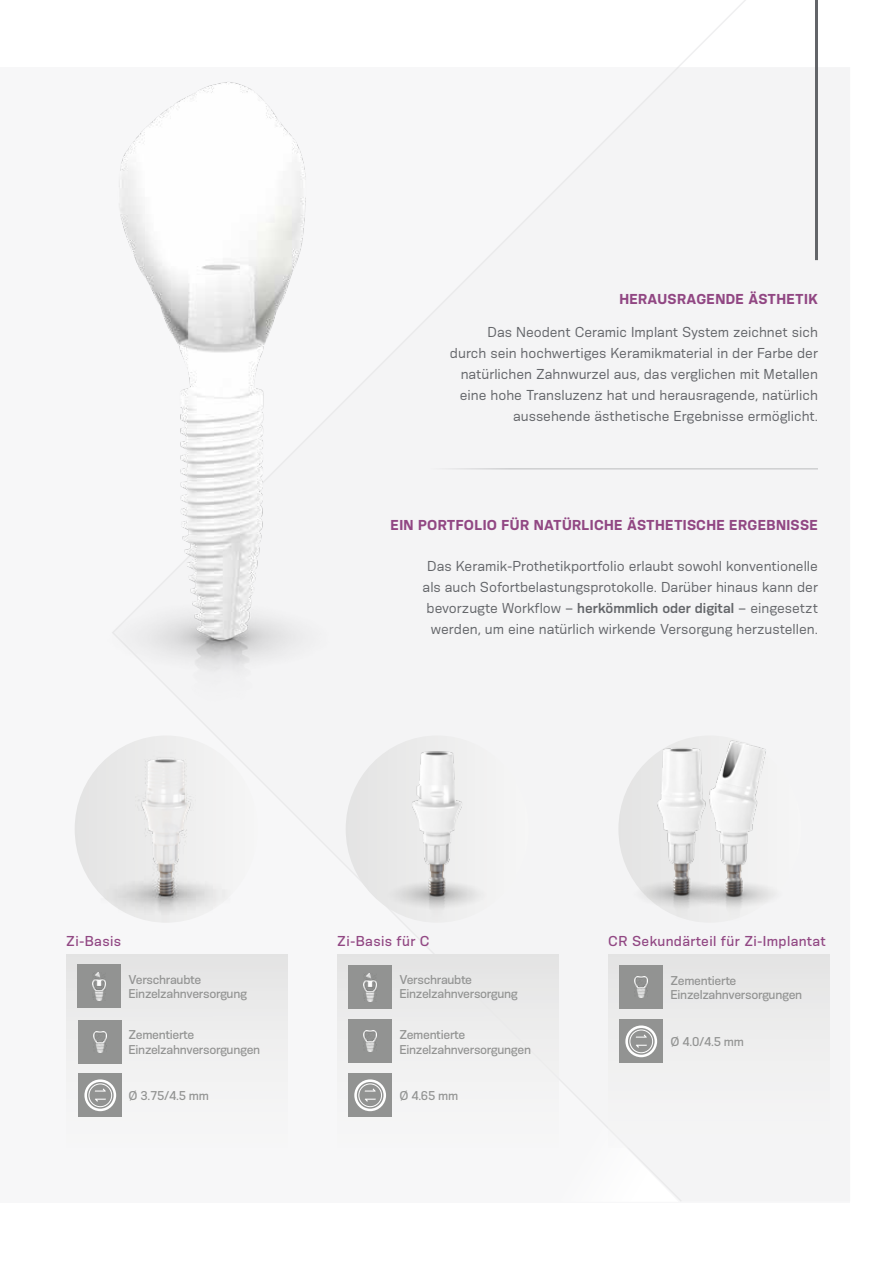
<style>
.page{position:relative;width:893px;height:1263px;background:#fff}
.page>*{position:absolute;margin:0;border:0;box-sizing:border-box;transform-origin:0 0}
.t1{font:13.5px/21px "Konsens";color:#636569;text-align:right}
.t2{font:700 13.5px "Konsens";letter-spacing:.025em;color:#914783}
.t3{font:500 13.5px "Konsens";letter-spacing:.025em;color:#914783}
.t4{font:500 12px/14.4px "Konsens";letter-spacing:-.025em;color:#929392}
.s1{font-weight:600}
</style>
<div class="page">
<div style="left:0;top:67px;width:850px;height:1135px;background:#f7f7f8"></div>
<hr style="left:815px;top:0;width:3px;height:260px;background:#636569">
<img style="left:112px;top:82px;width:476px;height:704px">
<hr style="left:428px;top:468px;width:390px;height:1px;background:#636569">
<svg style="left:347px;top:737px;width:181px;height:138px"></svg>
<img style="left:355px;top:735px;width:165px;height:188px">
<svg style="left:76px;top:737px;width:181px;height:132px"></svg>
<img style="left:84px;top:735px;width:165px;height:188px">
<img style="left:762px;top:748px;width:14px;height:156px">
<img style="left:618px;top:736px;width:144px;height:186px">
<div style="left:66px;top:954px;width:221px;height:193px;background:#f0f0f0"></div>
<div style="left:608px;top:954px;width:221px;height:193px;background:#efefef"></div>
<div style="left:78px;top:1073px;width:44px;height:44px;background:#929392"></div>
<div style="left:84px;top:1079px;width:32px;height:32px;border:3px solid #fff;border-radius:50%"></div>
<div style="left:89px;top:1084px;width:23px;height:23px;border:1px solid #fff;border-radius:50%"></div>
<svg style="left:95px;top:1099px;width:11px;height:3px"></svg>
<svg style="left:95px;top:1088px;width:11px;height:3px"></svg>
<div style="left:77px;top:964px;width:43px;height:44px;background:#929392"></div>
<img style="left:92px;top:972px;width:13px;height:28px">
<div style="left:78px;top:1020px;width:44px;height:43px;background:#929392"></div>
<img style="left:94px;top:1031px;width:13px;height:21px">
<div style="left:619px;top:1019px;width:44px;height:44px;background:#929392"></div>
<div style="left:625px;top:1025px;width:32px;height:32px;border:3px solid #fff;border-radius:50%"></div>
<div style="left:630px;top:1030px;width:23px;height:23px;border:1px solid #fff;border-radius:50%"></div>
<svg style="left:636px;top:1045px;width:11px;height:3px"></svg>
<svg style="left:636px;top:1034px;width:11px;height:4px"></svg>
<div style="left:619px;top:965px;width:44px;height:44px;background:#929392"></div>
<img style="left:635px;top:976px;width:13px;height:22px">
<div style="left:337px;top:954px;width:221px;height:193px;background:#f0eff0"></div>
<div style="left:348px;top:1073px;width:44px;height:44px;background:#929392"></div>
<div style="left:354px;top:1079px;width:32px;height:32px;border:3px solid #fff;border-radius:50%"></div>
<div style="left:359px;top:1084px;width:23px;height:23px;border:1px solid #fff;border-radius:50%"></div>
<svg style="left:365px;top:1099px;width:11px;height:3px"></svg>
<svg style="left:365px;top:1088px;width:11px;height:3px"></svg>
<div style="left:348px;top:965px;width:44px;height:44px;background:#929392"></div>
<img style="left:364px;top:973px;width:13px;height:28px">
<div style="left:348px;top:1019px;width:44px;height:44px;background:#929392"></div>
<img style="left:364px;top:1031px;width:13px;height:21px">
<p class="t2" style="left:619px;top:290px;width:200px">HERAUSRAGENDE ÄSTHETIK</p>
<p class="t1" style="left:450px;top:321px;width:369px">Das Neodent Ceramic Implant System zeichnet sich durch sein hochwertiges Keramikmaterial in der Farbe der natürlichen Zahnwurzel aus, das verglichen mit Metallen eine hohe Transluzenz hat und herausragende, natürlich aussehende ästhetische Ergebnisse ermöglicht.</p>
<p class="t2" style="left:391px;top:516px;width:429px">EIN PORTFOLIO FÜR NATÜRLICHE ÄSTHETISCHE ERGEBNISSE</p>
<p class="t1" style="left:423px;top:555px;width:397px">Das Keramik-Prothetikportfolio erlaubt sowohl konventionelle als auch Sofortbelastungsprotokolle. Darüber hinaus kann der bevorzugte Workflow – <span class="s1">herkömmlich oder digital</span> – eingesetzt werden, um eine natürlich wirkende Versorgung herzustellen.</p>
<p class="t3" style="left:66px;top:933px;width:56px">Zi-Basis</p>
<p class="t3" style="left:608px;top:933px;width:219px">CR Sekundärteil für Zi-Implantat</p>
<p class="t4" style="left:128px;top:972px;width:120px">Verschraubte<br>Einzelzahnversorgung</p>
<p class="t3" style="left:337px;top:933px;width:94px">Zi-Basis für C</p>
<p class="t4" style="left:399px;top:972px;width:120px">Verschraubte<br>Einzelzahnversorgung</p>
<p class="t4" style="left:399px;top:1027px;width:133px">Zementierte<br>Einzelzahnversorgungen</p>
<p class="t4" style="left:670px;top:973px;width:133px">Zementierte<br>Einzelzahnversorgungen</p>
<p class="t4" style="left:128px;top:1027px;width:133px">Zementierte<br>Einzelzahnversorgungen</p>
<p class="t4" style="left:670px;top:1034px;width:75px">Ø 4.0/4.5 mm</p>
<p class="t4" style="left:128px;top:1088px;width:82px">Ø 3.75/4.5 mm</p>
<p class="t4" style="left:399px;top:1088px;width:60px">Ø 4.65 mm</p>
</div>
